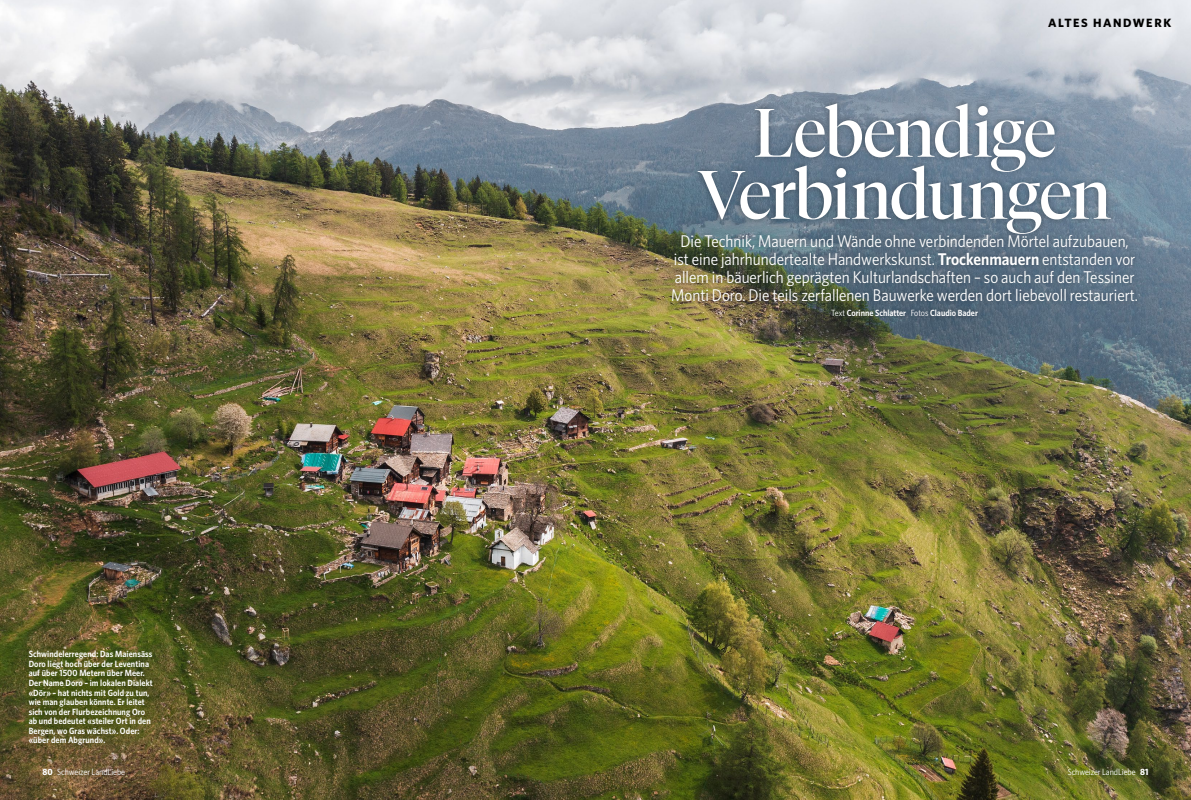
<style>
.page{position:relative;width:1191px;height:800px;background:#fff}
.page>*{position:absolute;margin:0;border:0;box-sizing:border-box;transform-origin:0 0}
._251_Story_Tit_68_Ti{font:68px/62px "Tiempos Fine";letter-spacing:-.015em;color:#fff;text-align:center}
._351_Story_Lead_17_W{font:17px/18px "Whitney Narrow";color:#fff;text-align:center}
._101_Rub_14_WhiSemib{font:700 12px "Whitney";letter-spacing:.125em;color:#000}
._621_Leg_9_WhiNarSem{font:600 9px/9.5px "Whitney Narrow";letter-spacing:.01em;color:#fff}
.t1{font:9px "Whitney Narrow";color:#fff}
._651___Story_Text_Fo{font:600 9px "Whitney Narrow";color:#fff}
.s1{font-weight:600}
.s2{font-weight:400}
.s3{font-weight:700}
</style>
<div class="page">
<img style="left:0;top:0;width:1191px;height:799px">
<svg style="left:23px;top:646px;width:137px;height:102px;background:#53561e"></svg>
<div style="left:692px;top:98px;width:424px;height:142px;background:#000;opacity:.35"></div>
<div style="left:666px;top:229px;width:476px;height:78px;background:#000;opacity:.35"></div>
<div style="left:826px;top:304px;width:157px;height:18px;background:#000;opacity:.35"></div>
<p class="_101_Rub_14_WhiSemib" style="left:1048px;top:14px;width:124px">ALTES HANDWERK</p>
<p class="_621_Leg_9_WhiNarSem" style="left:29px;top:649px;width:125px">Schwindelerregend: Das Maiensäss<br>Doro liegt hoch über der Leventina auf über 1500 Metern über Meer.<br>Der Name Doro – im lokalen Dialekt «Dör» – hat nichts mit Gold zu tun, wie man glauben könnte. Er leitet sich von der Flurbezeichnung Oro ab und bedeutet «steiler Ort in den<br>Bergen, wo Gras wächst». Oder: «über dem Abgrund».</p>
<p class="_251_Story_Tit_68_Ti" style="left:698px;top:101px;width:415px">Lebendige<br>Verbindungen</p>
<p class="_351_Story_Lead_17_W" style="left:671px;top:232px;width:468px">Die Technik, Mauern und Wände ohne verbindenden Mörtel aufzubauen, ist eine jahrhundertealte Handwerkskunst. <span class="s1">Trockenmauern</span> entstanden vor allem in bäuerlich geprägten Kulturlandschaften – so auch auf den Tessiner Monti Doro. Die teils zerfallenen Bauwerke werden dort liebevoll restauriert.</p>
<p class="_651___Story_Text_Fo" style="left:831px;top:307px;width:148px"><span class="s2">Text</span> Corinne Schlatter <span class="s2">Fotos</span> Claudio Bader</p>
<p class="t1" style="left:43px;top:766px;width:84px"><span class="s3">80</span> Schweizer LandLiebe</p>
<p class="t1" style="left:1067px;top:766px;width:82px">Schweizer LandLiebe <span class="s3">81</span></p>
</div>
